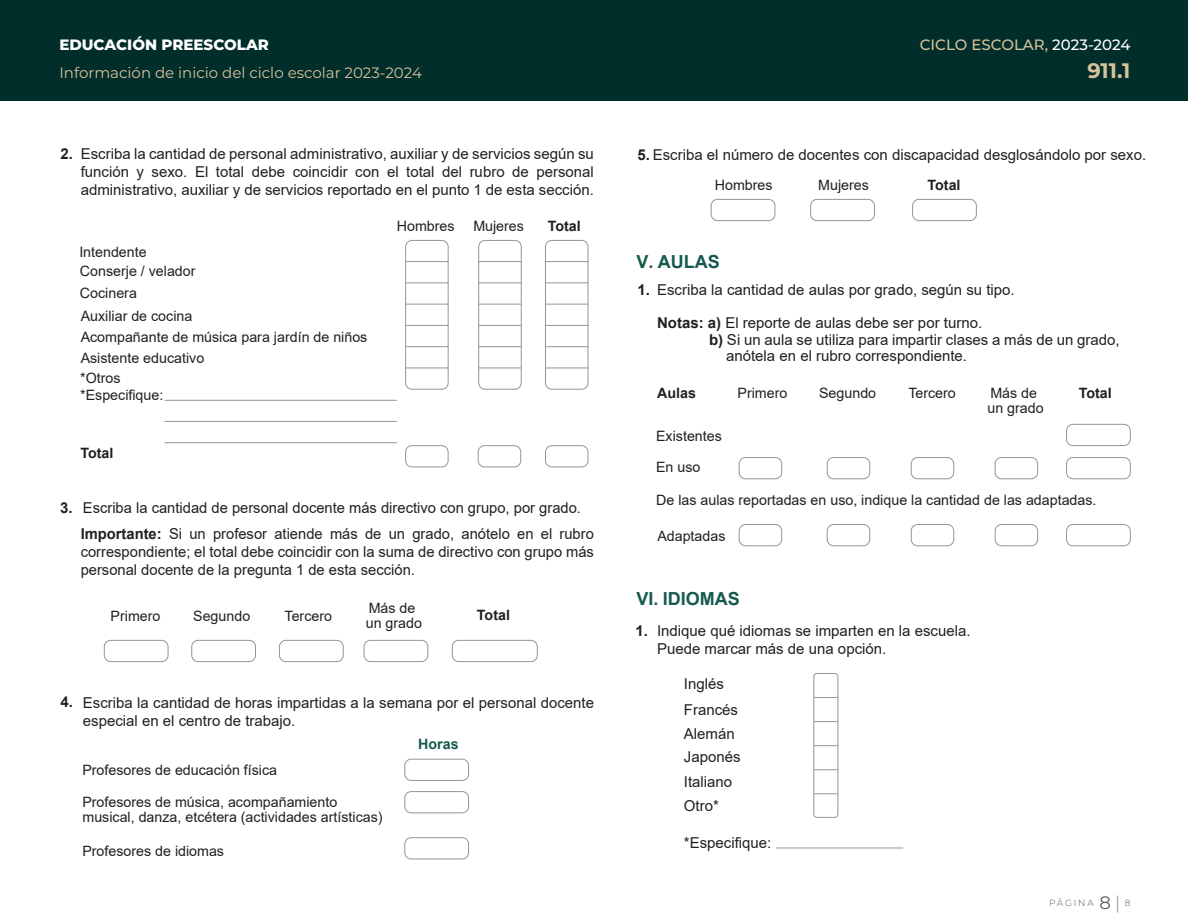
<style>
.page{position:relative;width:1188px;height:918px;background:#fff}
.page>*{position:absolute;margin:0;border:0;box-sizing:border-box;transform-origin:0 0}
.t1{font:700 21px "Montserrat";color:#d7c29d}
.t2{font:700 18px "Arial";color:#165a4e}
.t3{font:15px/18px "Arial";color:#231f20}
.t4{font:15px "Montserrat";color:#d7c29d}
.t5{font:500 15px "Montserrat";color:#d7c29d}
.t6{font:800 15px "Montserrat";color:#fff}
.t7{font:700 15px "Arial";color:#231f20}
.t8{font:14.25px/15px "Arial";color:#231f20}
.t9{font:700 14.25px "Arial";color:#231f20}
.t10{font:700 14.25px "Arial";color:#165a4e}
.t11{font:300 9px "Montserrat";letter-spacing:.2em;color:#57585a}
.s1{font-weight:700}
.s2{color:#fff}
.s3{font-weight:400;font-size:18px}
.s4{font-weight:200;font-size:18px}
</style>
<div class="page">
<hr style="left:165px;top:400px;width:232px;height:1px;background:#939598">
<hr style="left:165px;top:421px;width:232px;height:1px;background:#939598">
<hr style="left:165px;top:442px;width:232px;height:1px;background:#939598">
<div style="left:405px;top:240px;width:43px;height:149px;border:1px solid #939598;border-radius:6px"></div>
<hr style="left:406px;top:261px;width:42px;height:1px;background:#939598">
<hr style="left:406px;top:283px;width:42px;height:1px;background:#939598">
<hr style="left:406px;top:304px;width:42px;height:1px;background:#939598">
<hr style="left:406px;top:325px;width:42px;height:1px;background:#939598">
<hr style="left:406px;top:346px;width:42px;height:1px;background:#939598">
<hr style="left:406px;top:368px;width:42px;height:1px;background:#939598">
<div style="left:478px;top:240px;width:44px;height:149px;border:1px solid #939598;border-radius:6px"></div>
<hr style="left:479px;top:261px;width:42px;height:1px;background:#939598">
<hr style="left:479px;top:283px;width:42px;height:1px;background:#939598">
<hr style="left:479px;top:304px;width:42px;height:1px;background:#939598">
<hr style="left:479px;top:325px;width:42px;height:1px;background:#939598">
<hr style="left:479px;top:346px;width:42px;height:1px;background:#939598">
<hr style="left:479px;top:368px;width:42px;height:1px;background:#939598">
<div style="left:545px;top:240px;width:43px;height:149px;border:1px solid #939598;border-radius:6px"></div>
<hr style="left:545px;top:261px;width:43px;height:1px;background:#939598">
<hr style="left:545px;top:283px;width:43px;height:1px;background:#939598">
<hr style="left:545px;top:304px;width:43px;height:1px;background:#939598">
<hr style="left:545px;top:325px;width:43px;height:1px;background:#939598">
<hr style="left:545px;top:346px;width:43px;height:1px;background:#939598">
<hr style="left:545px;top:368px;width:43px;height:1px;background:#939598">
<div style="left:405px;top:445px;width:43px;height:22px;border:1px solid #939598;border-radius:6px"></div>
<div style="left:478px;top:445px;width:43px;height:22px;border:1px solid #939598;border-radius:6px"></div>
<div style="left:545px;top:445px;width:43px;height:22px;border:1px solid #939598;border-radius:6px"></div>
<div style="left:104px;top:640px;width:64px;height:22px;border:1px solid #939598;border-radius:6px"></div>
<div style="left:191px;top:640px;width:65px;height:22px;border:1px solid #939598;border-radius:6px"></div>
<div style="left:279px;top:640px;width:64px;height:22px;border:1px solid #939598;border-radius:6px"></div>
<div style="left:405px;top:759px;width:64px;height:22px;border:1px solid #939598;border-radius:6px"></div>
<div style="left:405px;top:791px;width:64px;height:22px;border:1px solid #939598;border-radius:6px"></div>
<div style="left:405px;top:837px;width:64px;height:22px;border:1px solid #939598;border-radius:6px"></div>
<div style="left:711px;top:199px;width:64px;height:22px;border:1px solid #939598;border-radius:6px"></div>
<div style="left:810px;top:199px;width:65px;height:22px;border:1px solid #939598;border-radius:6px"></div>
<div style="left:912px;top:199px;width:65px;height:22px;border:1px solid #939598;border-radius:6px"></div>
<div style="left:364px;top:640px;width:64px;height:22px;border:1px solid #939598;border-radius:6px"></div>
<div style="left:452px;top:640px;width:86px;height:22px;border:1px solid #939598;border-radius:6px"></div>
<div style="left:1066px;top:424px;width:65px;height:22px;border:1px solid #939598;border-radius:6px"></div>
<div style="left:1066px;top:457px;width:65px;height:22px;border:1px solid #939598;border-radius:6px"></div>
<div style="left:739px;top:457px;width:43px;height:22px;border:1px solid #939598;border-radius:6px"></div>
<div style="left:827px;top:457px;width:43px;height:22px;border:1px solid #939598;border-radius:6px"></div>
<div style="left:911px;top:457px;width:43px;height:22px;border:1px solid #939598;border-radius:6px"></div>
<div style="left:995px;top:457px;width:43px;height:22px;border:1px solid #939598;border-radius:6px"></div>
<div style="left:1066px;top:524px;width:65px;height:22px;border:1px solid #939598;border-radius:6px"></div>
<div style="left:739px;top:524px;width:43px;height:22px;border:1px solid #939598;border-radius:6px"></div>
<div style="left:827px;top:524px;width:43px;height:22px;border:1px solid #939598;border-radius:6px"></div>
<div style="left:911px;top:524px;width:43px;height:22px;border:1px solid #939598;border-radius:6px"></div>
<div style="left:995px;top:524px;width:43px;height:22px;border:1px solid #939598;border-radius:6px"></div>
<div style="left:0;top:0;width:1188px;height:100px;background:#012d2a"></div>
<hr style="left:776px;top:848px;width:127px;height:1px;background:#939598">
<svg style="left:816px;top:697px;width:20px;height:1px"></svg>
<svg style="left:816px;top:721px;width:20px;height:1px"></svg>
<svg style="left:816px;top:745px;width:20px;height:1px"></svg>
<svg style="left:816px;top:769px;width:20px;height:1px"></svg>
<svg style="left:816px;top:794px;width:20px;height:1px"></svg>
<div style="left:814px;top:673px;width:24px;height:145px;border:1px solid #939598;border-radius:3px"></div>
<p class="t6" style="left:59px;top:33px;width:211px">EDUCACIÓN PREESCOLAR</p>
<p class="t4" style="left:59px;top:63px;width:364px">Información de inicio del ciclo escolar 2023-2024</p>
<p class="t7" style="left:60px;top:143px;width:14px">2.</p>
<p class="t3" style="left:81px;top:145px;width:515px;text-align:justify">Escriba la cantidad de personal administrativo, auxiliar y de servicios según su función y sexo. El total debe coincidir con el total del rubro de personal administrativo, auxiliar y de servicios reportado en el punto 1 de esta sección.</p>
<p class="t8" style="left:79px;top:242px;width:118px;line-height:19.8px">Intendente<br>Conserje / velador</p>
<p class="t8" style="left:80px;top:281px;width:114px;line-height:22.8px">Cocinera<br>Auxiliar de cocina</p>
<p class="t8" style="left:81px;top:326px;width:288px;line-height:21.3px">Acompañante de música para jardín de niños<br>Asistente educativo</p>
<p class="t8" style="left:80px;top:369px;width:85px;line-height:17.2px">*Otros *Especifique:</p>
<p class="t8" style="left:397px;top:218px;width:59px">Hombres</p>
<p class="t8" style="left:473px;top:218px;width:52px">Mujeres</p>
<p class="t9" style="left:548px;top:216px;width:34px">Total</p>
<p class="t9" style="left:80px;top:443px;width:34px">Total</p>
<p class="t7" style="left:60px;top:497px;width:14px">3.</p>
<p class="t3" style="left:83px;top:499px;width:500px">Escriba la cantidad de personal docente más directivo con grupo, por grado.</p>
<p class="t3" style="left:81px;top:524px;width:515px;text-align:justify"><span class="s1">Importante:</span> Si un profesor atiende más de un grado, anótelo en el rubro correspondiente; el total debe coincidir con la suma de directivo con grupo más personal docente de la pregunta 1 de esta sección.</p>
<p class="t8" style="left:366px;top:601px;width:58px">Más de un grado</p>
<p class="t8" style="left:111px;top:608px;width:51px">Primero</p>
<p class="t8" style="left:193px;top:608px;width:59px">Segundo</p>
<p class="t8" style="left:285px;top:608px;width:49px">Tercero</p>
<p class="t9" style="left:477px;top:605px;width:34px">Total</p>
<p class="t7" style="left:60px;top:692px;width:14px">4.</p>
<p class="t3" style="left:83px;top:693px;width:513px">Escriba la cantidad de horas impartidas a la semana por el personal docente especial en el centro de trabajo.</p>
<p class="t8" style="left:82px;top:763px;width:196px">Profesores de educación física</p>
<p class="t8" style="left:82px;top:794px;width:302px">Profesores de música, acompañamiento musical, danza, etcétera (actividades artísticas)</p>
<p class="t8" style="left:82px;top:843px;width:143px">Profesores de idiomas</p>
<p class="t10" style="left:418px;top:734px;width:42px">Horas</p>
<p class="t5" style="left:920px;top:34px;width:212px">CICLO ESCOLAR, <span class="s2">2023-2024</span></p>
<h1 class="t1" style="left:1087px;top:56px;width:45px">911.1</h1>
<p class="t3" style="left:637px;top:145px;width:510px"><span class="s1">5.</span> Escriba el número de docentes con discapacidad desglosándolo por sexo.</p>
<p class="t8" style="left:715px;top:177px;width:59px">Hombres</p>
<p class="t8" style="left:818px;top:177px;width:52px">Mujeres</p>
<p class="t9" style="left:928px;top:175px;width:34px">Total</p>
<p class="t2" style="left:637px;top:249px;width:85px">V. AULAS</p>
<p class="t3" style="left:657px;top:281px;width:359px">Escriba la cantidad de aulas por grado, según su tipo.</p>
<p class="t3" style="left:657px;top:314px;width:327px"><span class="s1">Notas: a)</span> El reporte de aulas debe ser por turno.</p>
<p class="t3" style="left:709px;top:330px;width:412px"><span class="s1">b)</span> Si un aula se utiliza para impartir clases a más de un grado,</p>
<p class="t3" style="left:726px;top:347px;width:242px">anótela en el rubro correspondiente.</p>
<p class="t8" style="left:737px;top:385px;width:51px">Primero</p>
<p class="t8" style="left:819px;top:385px;width:59px">Segundo</p>
<p class="t8" style="left:908px;top:385px;width:49px">Tercero</p>
<p class="t8" style="left:987px;top:385px;width:58px">Más de un grado</p>
<p class="t7" style="left:637px;top:280px;width:14px">1.</p>
<p class="t9" style="left:1079px;top:383px;width:34px">Total</p>
<p class="t9" style="left:657px;top:383px;width:40px">Aulas</p>
<p class="t8" style="left:656px;top:421px;width:67px;line-height:30.6px">Existentes<br>En uso</p>
<p class="t8" style="left:656px;top:493px;width:442px">De las aulas reportadas en uso, indique la cantidad de las adaptadas.</p>
<p class="t8" style="left:657px;top:528px;width:70px">Adaptadas</p>
<p class="t2" style="left:637px;top:586px;width:105px">VI. IDIOMAS</p>
<p class="t3" style="left:657px;top:622px;width:315px">Indique qué idiomas se imparten en la escuela.<br>Puede marcar más de una opción.</p>
<p class="t7" style="left:635px;top:620px;width:14px">1.</p>
<p class="t3" style="left:684px;top:671px;width:56px;line-height:25.5px">Inglés<br>Francés</p>
<p class="t3" style="left:684px;top:722px;width:58px;line-height:22.6px">Alemán<br>Japonés</p>
<p class="t3" style="left:684px;top:770px;width:50px;line-height:24.2px">Italiano<br>Otro*</p>
<p class="t3" style="left:684px;top:834px;width:89px">*Especifique:</p>
<p class="t11" style="left:1049px;top:896px;width:83px">PĀGINA <span class="s3">8</span><span class="s4">|</span> 8</p>
</div>
